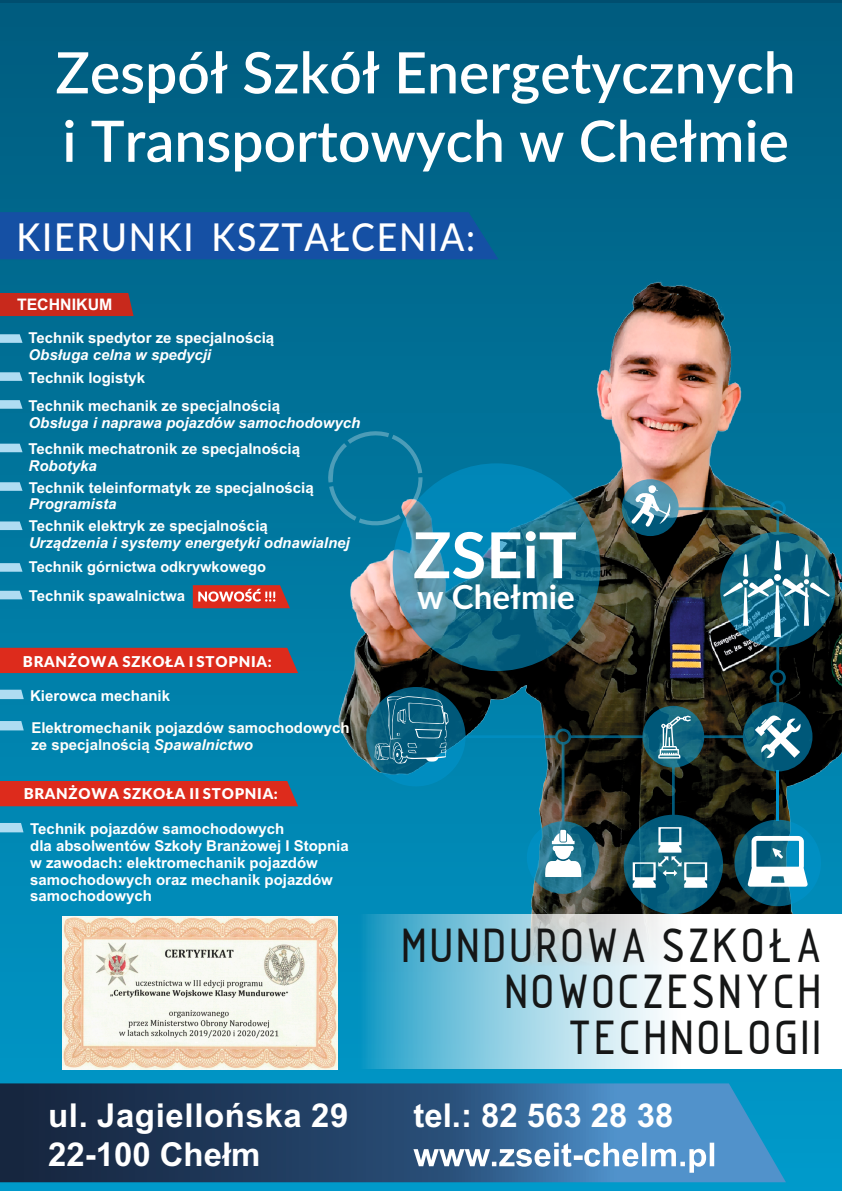
<style>
.page{position:relative;width:842px;height:1191px;background:#fff}
.page>*{position:absolute;margin:0;border:0;box-sizing:border-box;transform-origin:0 0}
.t1{font:700 63.4px "Lato";color:#fff}
.t2{font:600 57px/68.4px "Lato";color:#fff}
.t3{font:500 38.4px "Lato";letter-spacing:.05em;color:#fff;scale:.93 1}
.t4{font:38px/46.1px "Techniczna Pomoc";letter-spacing:.065em;color:#151616;text-align:right}
.t5{font:700 33.1px "Lato";color:#fff}
.t6{font:700 32.9px/39.5px "Arial";letter-spacing:.02em;color:#fff}
.t7{font:700 32.9px "Arial";color:#fff}
.t8{font:700 15.9px "Arial";color:#fff}
.t9{font:700 15px/16.8px "Arial";color:#fff}
.t10{font:italic 700 15px "Arial";color:#fff}
.t11{font:700 15px/16.8px "Arial";color:#fffefa}
.t12{font:900 14.9px "Lato";letter-spacing:.05em;color:#fff}
.s1{font-style:italic}
</style>
<div class="page">
<div style="left:0;top:0;width:842px;height:1191px;background:linear-gradient(to bottom,#005b7d,#009bcb)"></div>
<svg style="left:0;top:1083px;width:786px;height:99px;background:#29537c"></svg>
<svg style="left:413px;top:1142px;width:301px;height:30px"></svg>
<img style="left:317px;top:257px;width:525px;height:722px">
<div style="left:393px;top:463px;width:207px;height:208px;background:#0086b7;border-radius:50%"></div>
<svg style="left:327px;top:429px;width:96px;height:98px;background:#08789e"></svg>
<img style="left:366px;top:479px;width:469px;height:435px">
<svg style="left:755px;top:715px;width:45px;height:43px"></svg>
<svg style="left:723px;top:540px;width:107px;height:97px;background:#35788e"></svg>
<svg style="left:658px;top:715px;width:33px;height:43px"></svg>
<svg style="left:375px;top:696px;width:74px;height:67px;background:#216f8b"></svg>
<hr style="left:776px;top:769px;width:3px;height:51px;background:#0093cb">
<svg style="left:630px;top:485px;width:40px;height:43px"></svg>
<svg style="left:633px;top:827px;width:74px;height:60px"></svg>
<svg style="left:544px;top:830px;width:38px;height:47px"></svg>
<svg style="left:748px;top:836px;width:60px;height:50px"></svg>
<div style="left:0;top:293px;width:134px;height:23px;background:#c8291c"></div>
<svg style="left:0;top:334px;width:23px;height:9px"></svg>
<div style="left:0;top:212px;width:498px;height:47px;background:#1550a4"></div>
<svg style="left:0;top:372px;width:23px;height:9px"></svg>
<svg style="left:0;top:400px;width:23px;height:9px"></svg>
<svg style="left:0;top:443px;width:23px;height:9px"></svg>
<svg style="left:0;top:482px;width:23px;height:9px"></svg>
<svg style="left:0;top:563px;width:23px;height:9px"></svg>
<svg style="left:0;top:591px;width:23px;height:8px"></svg>
<svg style="left:193px;top:585px;width:97px;height:23px;background:#d5534a"></svg>
<div style="left:0;top:781px;width:298px;height:25px;background:#dd2b1c"></div>
<div style="left:0;top:648px;width:298px;height:25px;background:#dd2b1c"></div>
<svg style="left:0;top:689px;width:24px;height:10px"></svg>
<svg style="left:0;top:721px;width:24px;height:9px"></svg>
<svg style="left:0;top:823px;width:24px;height:9px"></svg>
<svg style="left:353px;top:914px;width:489px;height:155px"></svg>
<svg style="left:0;top:521px;width:23px;height:9px"></svg>
<img style="left:62px;top:916px;width:275px;height:153px">
<h2 class="t2" style="left:55px;top:42px;width:742px">Zespół Szkół Energetycznych i Transportowych w Chełmie</h2>
<h3 class="t3" style="left:17px;top:220px;width:494px">KIERUNKI KSZTAŁCENIA:</h3>
<p class="t8" style="left:17px;top:298px;width:97px">TECHNIKUM</p>
<p class="t9" style="left:29px;top:331px;width:247px">Technik spedytor ze specjalnością</p>
<p class="t10" style="left:29px;top:349px;width:184px">Obsługa celna w spedycji</p>
<p class="t9" style="left:29px;top:365px;width:253px;line-height:28px">Technik logistyk<br>Technik mechanik ze specjalnością</p>
<p class="t10" style="left:29px;top:416px;width:333px">Obsługa i naprawa pojazdów samochodowych</p>
<p class="t9" style="left:29px;top:441px;width:273px">Technik mechatronik ze specjalnością</p>
<p class="t10" style="left:29px;top:460px;width:70px">Robotyka</p>
<p class="t9" style="left:29px;top:480px;width:286px">Technik teleinformatyk ze specjalnością</p>
<p class="t10" style="left:29px;top:498px;width:89px">Programista</p>
<p class="t9" style="left:29px;top:519px;width:241px">Technik elektryk ze specjalnością</p>
<p class="t10" style="left:29px;top:537px;width:322px">Urządzenia i systemy energetyki odnawialnej</p>
<p class="t9" style="left:29px;top:553px;width:239px;line-height:29.5px">Technik górnictwa odkrywkowego<br>Technik spawalnictwa</p>
<p class="t12" style="left:23px;top:655px;width:250px">BRANŻOWA SZKOŁA I STOPNIA:</p>
<p class="t9" style="left:30px;top:688px;width:142px">Kierowca mechanik</p>
<p class="t11" style="left:31px;top:720px;width:320px">Elektromechanik pojazdów samochodowych ze specjalnością <span class="s1">Spawalnictwo</span></p>
<p class="t12" style="left:24px;top:787px;width:256px">BRANŻOWA SZKOŁA II STOPNIA:</p>
<p class="t9" style="left:30px;top:822px;width:320px">Technik pojazdów samochodowych<br>dla absolwentów Szkoły Branżowej I Stopnia w zawodach: elektromechanik pojazdów samochodowych oraz mechanik pojazdów samochodowych</p>
<h1 class="t1" style="left:413px;top:527px;width:165px">ZSEiT</h1>
<h3 class="t5" style="left:417px;top:582px;width:159px">w Chełmie</h3>
<h3 class="t4" style="left:404px;top:929px;width:422px">MUNDUROWA SZKOŁA<br>NOWOCZESNYCH<br>TECHNOLOGII</h3>
<h3 class="t6" style="left:48px;top:1098px;width:302px">ul. Jagiellońska 29<br>22-100 Chełm</h3>
<h3 class="t7" style="left:413px;top:1102px;width:261px">tel.: 82 563 28 38</h3>
</div>
